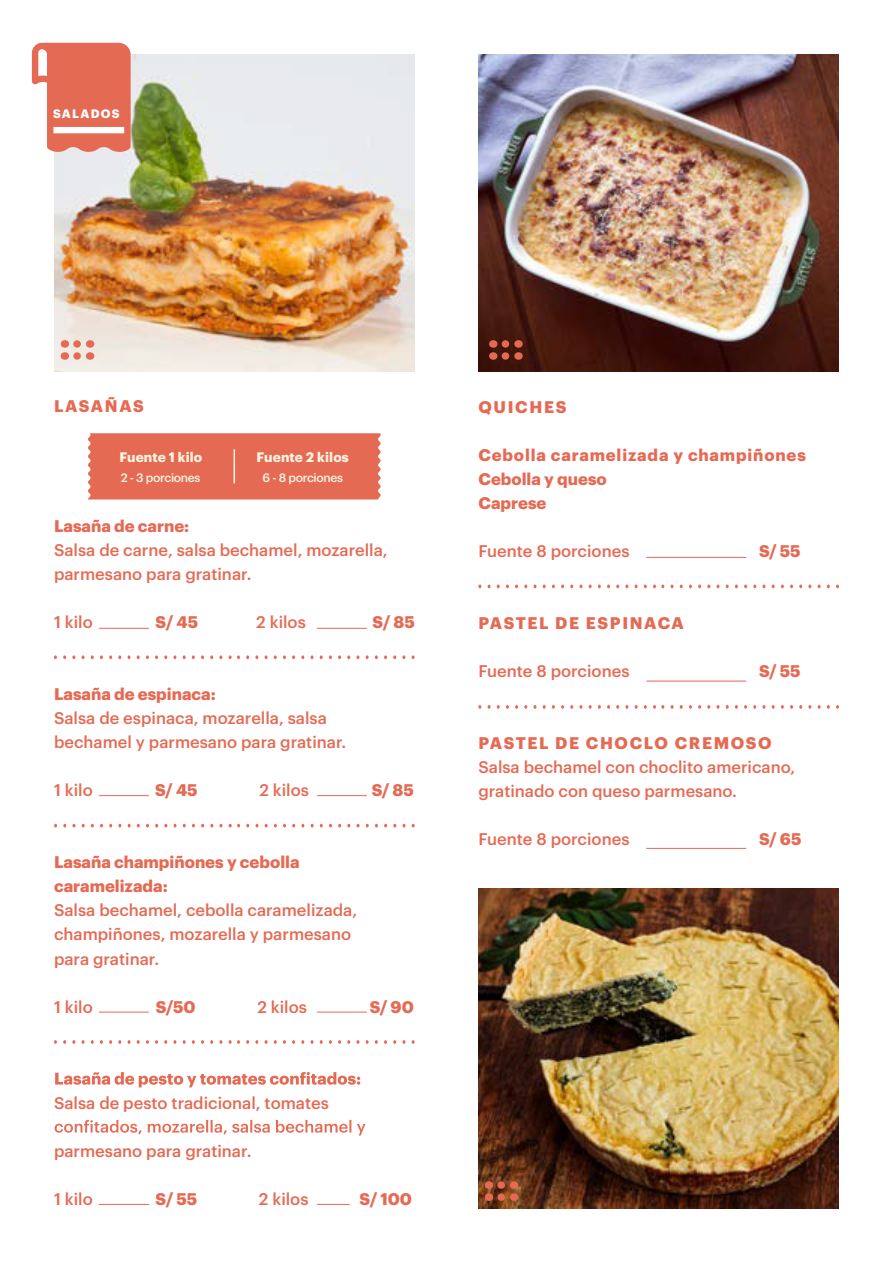
<style>
.page{position:relative;width:893px;height:1263px;background:#fff}
.page>*{position:absolute;margin:0;border:0;box-sizing:border-box;transform-origin:0 0}
.t1{font:500 16.5px/24px "Graphik";color:#e56a54}
.t2{font:700 16.5px/24px "Graphik";letter-spacing:.005em;color:#e56a54}
.t3{font:700 16.5px/24px "Graphik";letter-spacing:.05em;color:#e56a54}
.t4{font:700 16.5px "Graphik";letter-spacing:.1em;color:#e56a54}
.t5{font:700 16.5px "Graphik";letter-spacing:.09em;color:#e56a54}
.t6{font:700 13.5px "Graphik";letter-spacing:.01em;color:#fff4e0}
.t7{font:500 12px "Graphik";letter-spacing:-.03em;color:#fff4e0}
.t8{font:700 12px "Graphik";letter-spacing:.11em;color:#fff}
</style>
<div class="page">
<img style="left:478px;top:888px;width:361px;height:321px">
<img style="left:54px;top:54px;width:361px;height:317px">
<svg style="left:32px;top:43px;width:99px;height:109px"></svg>
<svg style="left:55px;top:1072px;width:305px;height:15px"></svg>
<svg style="left:55px;top:1120px;width:310px;height:15px"></svg>
<hr style="left:646px;top:557px;width:100px;height:1px;background:#e56953">
<hr style="left:646px;top:848px;width:100px;height:1px;background:#e56953">
<div style="left:88px;top:433px;width:293px;height:66px;background:#e56a54"></div>
<hr style="left:234px;top:449px;width:1px;height:34px;background:#fff4e0">
<svg style="left:229px;top:824px;width:11px;height:3px"></svg>
<svg style="left:54px;top:1040px;width:3px;height:4px"></svg>
<svg style="left:63px;top:1040px;width:3px;height:4px"></svg>
<svg style="left:72px;top:1040px;width:3px;height:4px"></svg>
<svg style="left:91px;top:1040px;width:3px;height:4px"></svg>
<svg style="left:100px;top:1040px;width:3px;height:4px"></svg>
<svg style="left:109px;top:1040px;width:3px;height:4px"></svg>
<svg style="left:118px;top:1040px;width:3px;height:4px"></svg>
<svg style="left:137px;top:1040px;width:3px;height:4px"></svg>
<svg style="left:146px;top:1040px;width:3px;height:4px"></svg>
<svg style="left:155px;top:1040px;width:3px;height:4px"></svg>
<svg style="left:164px;top:1040px;width:3px;height:4px"></svg>
<svg style="left:183px;top:1040px;width:3px;height:4px"></svg>
<svg style="left:192px;top:1040px;width:3px;height:4px"></svg>
<svg style="left:201px;top:1040px;width:3px;height:4px"></svg>
<svg style="left:210px;top:1040px;width:3px;height:4px"></svg>
<svg style="left:229px;top:1040px;width:11px;height:4px"></svg>
<svg style="left:246px;top:1040px;width:3px;height:4px"></svg>
<svg style="left:255px;top:1040px;width:3px;height:4px"></svg>
<svg style="left:274px;top:1040px;width:3px;height:4px"></svg>
<svg style="left:283px;top:1040px;width:3px;height:4px"></svg>
<svg style="left:292px;top:1040px;width:3px;height:4px"></svg>
<svg style="left:301px;top:1040px;width:3px;height:4px"></svg>
<svg style="left:320px;top:1040px;width:3px;height:4px"></svg>
<svg style="left:329px;top:1040px;width:3px;height:4px"></svg>
<svg style="left:338px;top:1040px;width:3px;height:4px"></svg>
<svg style="left:347px;top:1040px;width:3px;height:4px"></svg>
<svg style="left:366px;top:1040px;width:3px;height:4px"></svg>
<svg style="left:375px;top:1040px;width:3px;height:4px"></svg>
<svg style="left:384px;top:1040px;width:3px;height:4px"></svg>
<svg style="left:393px;top:1040px;width:3px;height:4px"></svg>
<svg style="left:412px;top:1040px;width:3px;height:4px"></svg>
<hr style="left:99px;top:628px;width:50px;height:1px;background:#e56953">
<hr style="left:317px;top:628px;width:50px;height:1px;background:#e56953">
<hr style="left:99px;top:795px;width:50px;height:1px;background:#e56953">
<hr style="left:317px;top:795px;width:50px;height:1px;background:#e56953">
<hr style="left:99px;top:1012px;width:50px;height:1px;background:#e56953">
<hr style="left:317px;top:1012px;width:50px;height:1px;background:#e56953">
<hr style="left:99px;top:1204px;width:50px;height:1px;background:#e56953">
<hr style="left:317px;top:1204px;width:33px;height:1px;background:#e56953">
<svg style="left:77px;top:340px;width:6px;height:20px"></svg>
<svg style="left:64px;top:340px;width:1px;height:20px"></svg>
<svg style="left:90px;top:340px;width:1px;height:20px"></svg>
<img style="left:478px;top:54px;width:361px;height:317px">
<svg style="left:505px;top:340px;width:7px;height:20px"></svg>
<svg style="left:493px;top:340px;width:1px;height:20px"></svg>
<svg style="left:518px;top:340px;width:1px;height:20px"></svg>
<hr style="left:646px;top:681px;width:100px;height:1px;background:#e56953">
<svg style="left:506px;top:584px;width:3px;height:4px"></svg>
<svg style="left:607px;top:584px;width:3px;height:4px"></svg>
<svg style="left:653px;top:584px;width:11px;height:4px"></svg>
<svg style="left:689px;top:584px;width:3px;height:4px"></svg>
<svg style="left:790px;top:584px;width:3px;height:4px"></svg>
<svg style="left:836px;top:584px;width:3px;height:4px"></svg>
<svg style="left:497px;top:705px;width:3px;height:4px"></svg>
<svg style="left:506px;top:705px;width:3px;height:4px"></svg>
<svg style="left:515px;top:705px;width:3px;height:4px"></svg>
<svg style="left:524px;top:705px;width:3px;height:4px"></svg>
<svg style="left:543px;top:705px;width:3px;height:4px"></svg>
<svg style="left:552px;top:705px;width:3px;height:4px"></svg>
<svg style="left:561px;top:705px;width:3px;height:4px"></svg>
<svg style="left:570px;top:705px;width:3px;height:4px"></svg>
<svg style="left:598px;top:705px;width:3px;height:4px"></svg>
<svg style="left:607px;top:705px;width:3px;height:4px"></svg>
<svg style="left:616px;top:705px;width:3px;height:4px"></svg>
<svg style="left:644px;top:705px;width:3px;height:4px"></svg>
<svg style="left:653px;top:705px;width:11px;height:4px"></svg>
<svg style="left:680px;top:705px;width:3px;height:4px"></svg>
<svg style="left:689px;top:705px;width:3px;height:4px"></svg>
<svg style="left:698px;top:705px;width:3px;height:4px"></svg>
<svg style="left:726px;top:705px;width:3px;height:4px"></svg>
<svg style="left:735px;top:705px;width:3px;height:4px"></svg>
<svg style="left:744px;top:705px;width:3px;height:4px"></svg>
<svg style="left:753px;top:705px;width:3px;height:4px"></svg>
<svg style="left:772px;top:705px;width:3px;height:4px"></svg>
<svg style="left:781px;top:705px;width:3px;height:4px"></svg>
<svg style="left:790px;top:705px;width:3px;height:4px"></svg>
<svg style="left:799px;top:705px;width:3px;height:4px"></svg>
<svg style="left:827px;top:705px;width:3px;height:4px"></svg>
<svg style="left:836px;top:705px;width:3px;height:4px"></svg>
<svg style="left:501px;top:1181px;width:6px;height:20px"></svg>
<svg style="left:488px;top:1181px;width:1px;height:20px"></svg>
<svg style="left:514px;top:1181px;width:1px;height:20px"></svg>
<svg style="left:54px;top:655px;width:3px;height:4px"></svg>
<svg style="left:63px;top:655px;width:3px;height:4px"></svg>
<svg style="left:100px;top:655px;width:3px;height:4px"></svg>
<svg style="left:109px;top:655px;width:3px;height:4px"></svg>
<svg style="left:146px;top:655px;width:3px;height:4px"></svg>
<svg style="left:155px;top:655px;width:3px;height:4px"></svg>
<svg style="left:192px;top:655px;width:3px;height:4px"></svg>
<svg style="left:201px;top:655px;width:3px;height:4px"></svg>
<svg style="left:229px;top:655px;width:11px;height:4px"></svg>
<svg style="left:283px;top:655px;width:3px;height:4px"></svg>
<svg style="left:292px;top:655px;width:3px;height:4px"></svg>
<svg style="left:329px;top:655px;width:3px;height:4px"></svg>
<svg style="left:338px;top:655px;width:3px;height:4px"></svg>
<svg style="left:375px;top:655px;width:3px;height:4px"></svg>
<svg style="left:384px;top:655px;width:3px;height:4px"></svg>
<p class="t8" style="left:53px;top:105px;width:68px">SALADOS</p>
<p class="t5" style="left:54px;top:394px;width:91px">LASAÑAS</p>
<p class="t6" style="left:119px;top:447px;width:84px">Fuente 1 kilo</p>
<p class="t7" style="left:121px;top:468px;width:81px">2 - 3 porciones</p>
<p class="t6" style="left:257px;top:447px;width:94px">Fuente 2 kilos</p>
<p class="t7" style="left:263px;top:468px;width:82px">6 - 8 porciones</p>
<p class="t2" style="left:54px;top:513px;width:137px">Lasaña de carne:</p>
<p class="t1" style="left:54px;top:537px;width:335px">Salsa de carne, salsa bechamel, mozarella, parmesano para gratinar.</p>
<p class="t1" style="left:54px;top:609px;width:40px">1 kilo</p>
<p class="t2" style="left:156px;top:609px;width:44px">S/ 45</p>
<p class="t1" style="left:256px;top:609px;width:51px">2 kilos</p>
<p class="t2" style="left:373px;top:609px;width:44px">S/ 85</p>
<p class="t2" style="left:54px;top:681px;width:163px">Lasaña de espinaca:</p>
<p class="t1" style="left:54px;top:705px;width:294px">Salsa de espinaca, mozarella, salsa bechamel y parmesano para gratinar.</p>
<p class="t1" style="left:54px;top:777px;width:40px">1 kilo</p>
<p class="t2" style="left:155px;top:777px;width:44px">S/ 45</p>
<p class="t1" style="left:259px;top:777px;width:51px">2 kilos</p>
<p class="t2" style="left:372px;top:777px;width:44px">S/ 85</p>
<p class="t2" style="left:54px;top:849px;width:247px">Lasaña champiñones y cebolla caramelizada:</p>
<p class="t1" style="left:54px;top:897px;width:305px">Salsa bechamel, cebolla caramelizada, champiñones, mozarella y parmesano para gratinar.</p>
<p class="t1" style="left:54px;top:993px;width:40px">1 kilo</p>
<p class="t2" style="left:156px;top:993px;width:41px">S/50</p>
<p class="t1" style="left:257px;top:993px;width:51px">2 kilos</p>
<p class="t2" style="left:370px;top:993px;width:46px">S/ 90</p>
<p class="t1" style="left:54px;top:1089px;width:276px">Salsa de pesto tradicional, tomates</p>
<p class="t1" style="left:54px;top:1137px;width:199px">parmesano para gratinar.</p>
<p class="t1" style="left:54px;top:1185px;width:40px">1 kilo</p>
<p class="t2" style="left:156px;top:1185px;width:43px">S/ 55</p>
<p class="t1" style="left:259px;top:1185px;width:51px">2 kilos</p>
<p class="t2" style="left:360px;top:1185px;width:54px">S/ 100</p>
<p class="t4" style="left:478px;top:394px;width:90px">QUICHES</p>
<p class="t3" style="left:478px;top:442px;width:329px">Cebolla caramelizada y champiñones<br>Cebolla y queso<br>Caprese</p>
<p class="t1" style="left:478px;top:538px;width:153px">Fuente 8 porciones</p>
<p class="t2" style="left:759px;top:538px;width:43px">S/ 55</p>
<p class="t4" style="left:478px;top:610px;width:207px">PASTEL DE ESPINACA</p>
<p class="t1" style="left:478px;top:658px;width:153px">Fuente 8 porciones</p>
<p class="t2" style="left:759px;top:658px;width:43px">S/ 55</p>
<p class="t4" style="left:478px;top:730px;width:295px">PASTEL DE CHOCLO CREMOSO</p>
<p class="t1" style="left:478px;top:754px;width:318px">Salsa bechamel con choclito americano, gratinado con queso parmesano.</p>
<p class="t1" style="left:478px;top:826px;width:153px">Fuente 8 porciones</p>
<p class="t2" style="left:759px;top:826px;width:44px">S/ 65</p>
</div>
